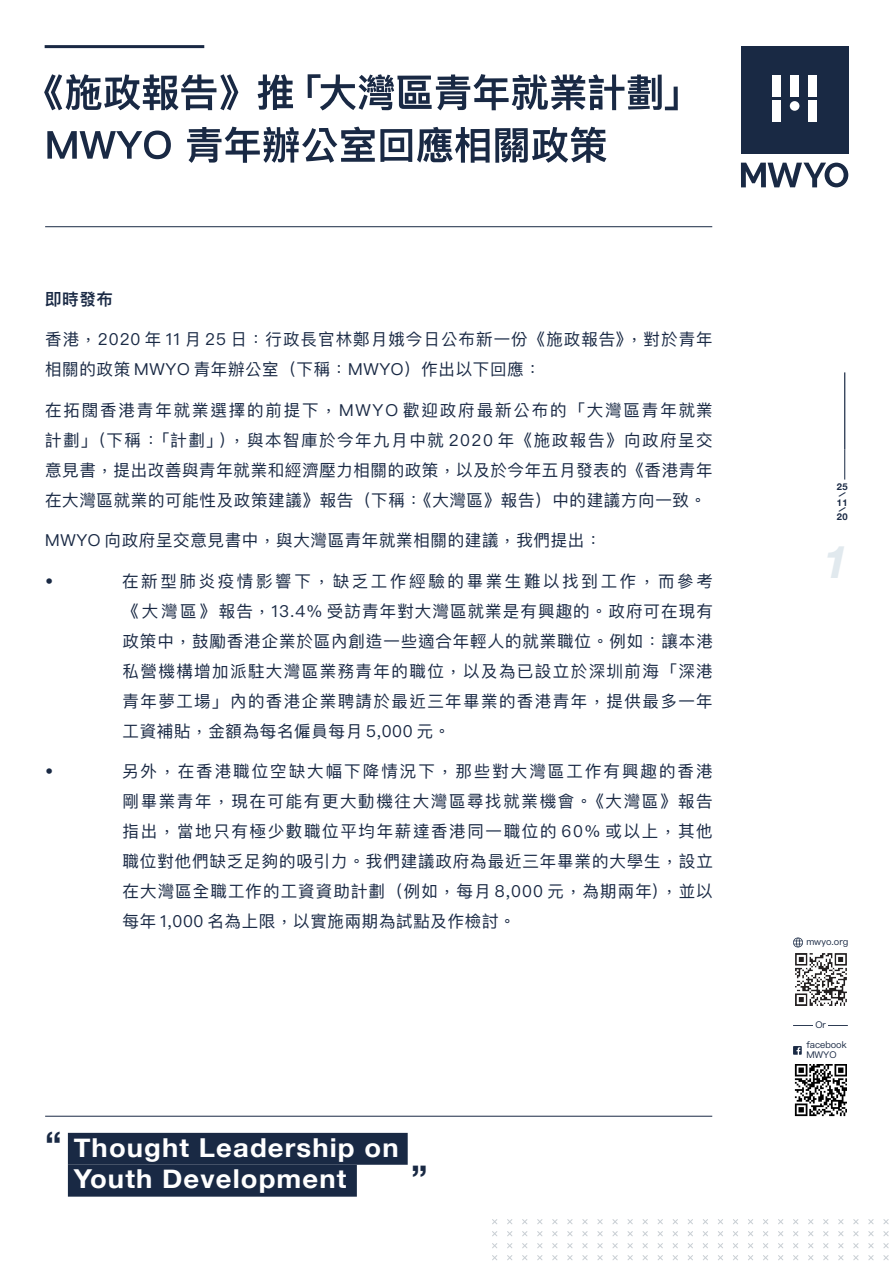
<style>
.page{position:relative;width:893px;height:1263px;background:#fff}
.page>*{position:absolute;margin:0;border:0;box-sizing:border-box;transform-origin:0 0}
.t1{font:italic 700 45px "Helvetica Neue";color:#e1e9ee}
.t2{font:700 33.9px "Helvetica Neue";color:#192944;scale:1.05 1}
.t3{font:700 26.1px/30.3px "Helvetica Neue";letter-spacing:.04em;color:#fff;scale:1.05 1}
.t4{font:16.5px/30px "Ping Fang TC";letter-spacing:.04em;color:#192944;text-align:justify}
.t5{font:16.5px/30px "Ping Fang TC";letter-spacing:.065em;color:#192944}
.t6{font:600 16.5px "Ping Fang TC";color:#192944}
.t7{font:9.3px/9.9px "Ping Fang TC";color:#192944}
.t8{font:700 9.3px/15.5px "Helvetica Neue";color:#192944}
</style>
<div class="page">
<svg style="left:718px;top:1255px;width:5px;height:5px"></svg>
<svg style="left:718px;top:1243px;width:5px;height:5px"></svg>
<svg style="left:718px;top:1231px;width:5px;height:5px"></svg>
<svg style="left:718px;top:1219px;width:5px;height:5px"></svg>
<svg style="left:703px;top:1255px;width:5px;height:5px"></svg>
<svg style="left:703px;top:1243px;width:5px;height:5px"></svg>
<svg style="left:703px;top:1231px;width:5px;height:5px"></svg>
<svg style="left:703px;top:1219px;width:5px;height:5px"></svg>
<svg style="left:688px;top:1255px;width:5px;height:5px"></svg>
<svg style="left:688px;top:1243px;width:5px;height:5px"></svg>
<svg style="left:688px;top:1231px;width:5px;height:5px"></svg>
<svg style="left:688px;top:1219px;width:5px;height:5px"></svg>
<svg style="left:673px;top:1255px;width:5px;height:5px"></svg>
<svg style="left:673px;top:1243px;width:5px;height:5px"></svg>
<svg style="left:673px;top:1231px;width:5px;height:5px"></svg>
<svg style="left:673px;top:1219px;width:5px;height:5px"></svg>
<svg style="left:658px;top:1255px;width:5px;height:5px"></svg>
<svg style="left:658px;top:1243px;width:5px;height:5px"></svg>
<svg style="left:658px;top:1231px;width:5px;height:5px"></svg>
<svg style="left:658px;top:1219px;width:5px;height:5px"></svg>
<svg style="left:642px;top:1255px;width:6px;height:5px"></svg>
<svg style="left:642px;top:1243px;width:6px;height:5px"></svg>
<svg style="left:642px;top:1231px;width:6px;height:5px"></svg>
<svg style="left:642px;top:1219px;width:6px;height:5px"></svg>
<svg style="left:627px;top:1255px;width:6px;height:5px"></svg>
<svg style="left:627px;top:1243px;width:6px;height:5px"></svg>
<svg style="left:627px;top:1231px;width:6px;height:5px"></svg>
<svg style="left:627px;top:1219px;width:6px;height:5px"></svg>
<svg style="left:612px;top:1255px;width:6px;height:5px"></svg>
<svg style="left:612px;top:1243px;width:6px;height:5px"></svg>
<svg style="left:612px;top:1231px;width:6px;height:5px"></svg>
<svg style="left:612px;top:1219px;width:6px;height:5px"></svg>
<svg style="left:597px;top:1255px;width:6px;height:5px"></svg>
<svg style="left:597px;top:1243px;width:6px;height:5px"></svg>
<svg style="left:597px;top:1231px;width:6px;height:5px"></svg>
<svg style="left:597px;top:1219px;width:6px;height:5px"></svg>
<svg style="left:582px;top:1255px;width:6px;height:5px"></svg>
<svg style="left:582px;top:1243px;width:6px;height:5px"></svg>
<svg style="left:582px;top:1231px;width:6px;height:5px"></svg>
<svg style="left:582px;top:1219px;width:6px;height:5px"></svg>
<svg style="left:567px;top:1255px;width:5px;height:5px"></svg>
<svg style="left:567px;top:1243px;width:5px;height:5px"></svg>
<svg style="left:567px;top:1231px;width:5px;height:5px"></svg>
<svg style="left:567px;top:1219px;width:5px;height:5px"></svg>
<svg style="left:552px;top:1255px;width:5px;height:5px"></svg>
<svg style="left:552px;top:1243px;width:5px;height:5px"></svg>
<svg style="left:552px;top:1231px;width:5px;height:5px"></svg>
<svg style="left:552px;top:1219px;width:5px;height:5px"></svg>
<svg style="left:537px;top:1255px;width:5px;height:5px"></svg>
<svg style="left:537px;top:1243px;width:5px;height:5px"></svg>
<svg style="left:537px;top:1231px;width:5px;height:5px"></svg>
<svg style="left:537px;top:1219px;width:5px;height:5px"></svg>
<svg style="left:522px;top:1255px;width:5px;height:5px"></svg>
<svg style="left:522px;top:1243px;width:5px;height:5px"></svg>
<svg style="left:522px;top:1231px;width:5px;height:5px"></svg>
<svg style="left:522px;top:1219px;width:5px;height:5px"></svg>
<svg style="left:507px;top:1255px;width:5px;height:5px"></svg>
<svg style="left:507px;top:1243px;width:5px;height:5px"></svg>
<svg style="left:507px;top:1231px;width:5px;height:5px"></svg>
<svg style="left:507px;top:1219px;width:5px;height:5px"></svg>
<svg style="left:492px;top:1255px;width:5px;height:5px"></svg>
<svg style="left:492px;top:1243px;width:5px;height:5px"></svg>
<svg style="left:492px;top:1231px;width:5px;height:5px"></svg>
<svg style="left:492px;top:1219px;width:5px;height:5px"></svg>
<hr style="left:45px;top:45px;width:159px;height:3px;background:#192944">
<svg style="left:44px;top:74px;width:194px;height:36px"></svg>
<svg style="left:258px;top:74px;width:35px;height:36px"></svg>
<svg style="left:308px;top:74px;width:370px;height:36px"></svg>
<svg style="left:47px;top:131px;width:124px;height:28px"></svg>
<svg style="left:187px;top:127px;width:419px;height:36px"></svg>
<hr style="left:45px;top:226px;width:667px;height:1px;background:#192944">
<hr style="left:45px;top:1116px;width:667px;height:1px;background:#192944">
<div style="left:68px;top:1133px;width:340px;height:32px;background:#192944"></div>
<div style="left:68px;top:1165px;width:289px;height:32px;background:#192944"></div>
<svg style="left:733px;top:969px;width:151px;height:292px"></svg>
<img style="left:795px;top:1064px;width:51px;height:52px">
<svg style="left:793px;top:937px;width:10px;height:10px"></svg>
<img style="left:795px;top:954px;width:51px;height:51px">
<hr style="left:793px;top:1025px;width:55px;height:1px;background:#192944">
<svg style="left:848px;top:1241px;width:9px;height:20px"></svg>
<svg style="left:848px;top:1216px;width:9px;height:22px"></svg>
<svg style="left:866px;top:1216px;width:9px;height:22px"></svg>
<svg style="left:884px;top:1243px;width:5px;height:17px"></svg>
<svg style="left:884px;top:1219px;width:5px;height:17px"></svg>
<svg style="left:866px;top:1242px;width:9px;height:10px"></svg>
<svg style="left:741px;top:46px;width:108px;height:434px"></svg>
<p class="t6" style="left:45px;top:288px;width:69px">即時發布</p>
<p class="t5" style="left:45px;top:324px;width:669px">香港，2020 年 11 月 25 日：行政長官林鄭月娥今日公布新一份《施政報告》，對於青年相關的政策 MWYO 青年辦公室（下稱：MWYO）作出以下回應：</p>
<p class="t4" style="left:45px;top:394px;width:669px">在拓闊香港青年就業選擇的前提下，MWYO 歡迎政府最新公布的「大灣區青年就業計劃」（下稱：「計劃」），與本智庫於今年九月中就 2020 年《施政報告》向政府呈交意見書，提出改善與青年就業和經濟壓力相關的政策，以及於今年五月發表的《香港青年在大灣區就業的可能性及政策建議》報告（下稱：《大灣區》報告）中的建議方向一致。</p>
<p class="t4" style="left:45px;top:525px;width:558px">MWYO 向政府呈交意見書中，與大灣區青年就業相關的建議，我們提出：</p>
<p class="t4" style="left:45px;top:565px;width:10px">•</p>
<p class="t4" style="left:122px;top:565px;width:592px">在新型肺炎疫情影響下，缺乏工作經驗的畢業生難以找到工作，而參考《大灣區》報告，13.4% 受訪青年對大灣區就業是有興趣的。政府可在現有政策中，鼓勵香港企業於區內創造一些適合年輕人的就業職位。例如：讓本港私營機構增加派駐大灣區業務青年的職位，以及為已設立於深圳前海「深港青年夢工場」內的香港企業聘請於最近三年畢業的香港青年，提供最多一年工資補貼，金額為每名僱員每月 5,000 元。</p>
<p class="t4" style="left:45px;top:756px;width:10px">•</p>
<p class="t4" style="left:122px;top:756px;width:592px">另外，在香港職位空缺大幅下降情況下，那些對大灣區工作有興趣的香港剛畢業青年，現在可能有更大動機往大灣區尋找就業機會。《大灣區》報告指出，當地只有極少數職位平均年薪達香港同一職位的 60% 或以上，其他職位對他們缺乏足夠的吸引力。我們建議政府為最近三年畢業的大學生，設立在大灣區全職工作的工資資助計劃（例如，每月 8,000 元，為期兩年），並以每年 1,000 名為上限，以實施兩期為試點及作檢討。</p>
<h2 class="t2" style="left:45px;top:1117px;width:17px">“</h2>
<h3 class="t3" style="left:74px;top:1133px;width:311px">Thought Leadership on<br>Youth Development</h3>
<h2 class="t2" style="left:411px;top:1151px;width:17px">”</h2>
<p class="t8" style="left:837px;top:479px;width:12px">25<br>11</p>
<p class="t8" style="left:837px;top:509px;width:12px">20</p>
<h1 class="t1" style="left:823px;top:526px;width:27px">1</h1>
<p class="t7" style="left:806px;top:937px;width:44px">mwyo.org</p>
<p class="t7" style="left:815px;top:1019px;width:12px">Or</p>
<p class="t7" style="left:806px;top:1040px;width:42px">facebook<br>MWYO</p>
</div>
